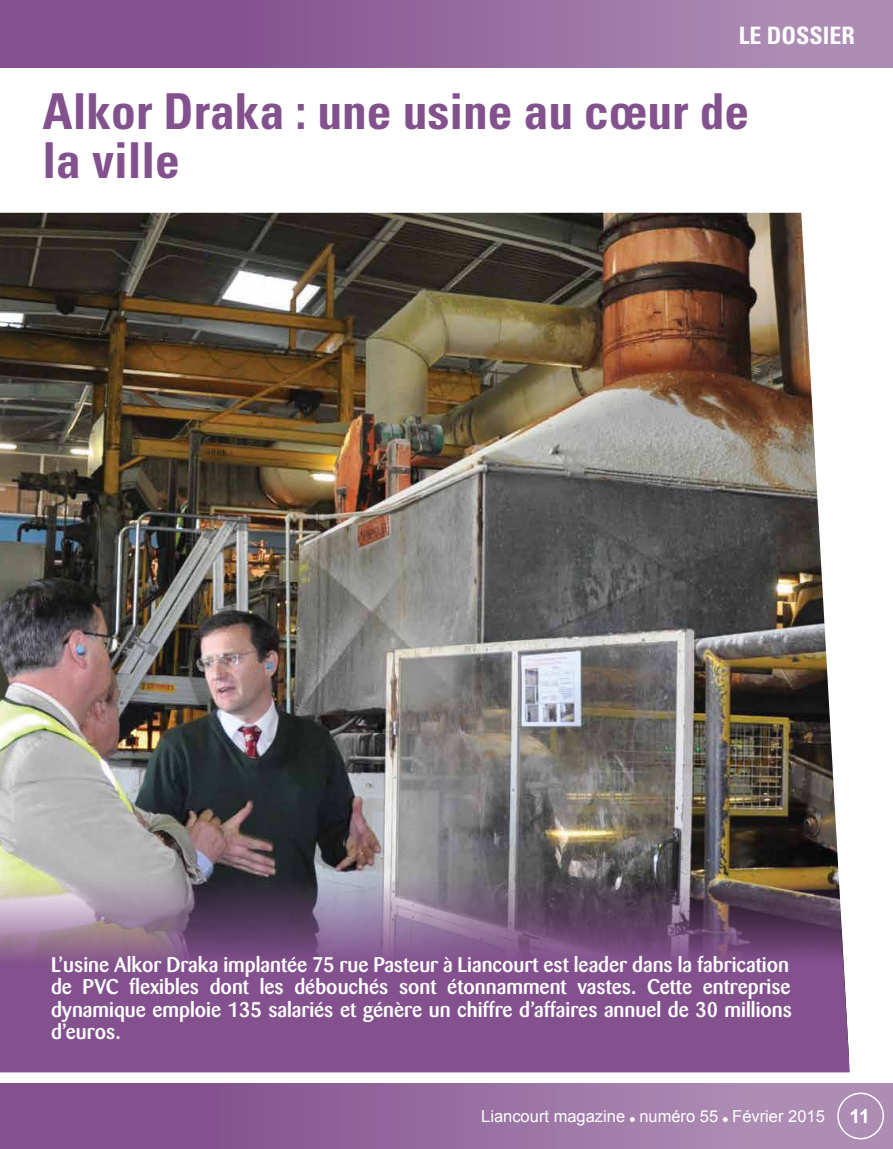
<style>
.page{position:relative;width:893px;height:1149px;background:#fff}
.page>*{position:absolute;margin:0;border:0;box-sizing:border-box;transform-origin:0 0}
.t1{font:700 condensed 49.5px/49.5px "Univers";color:#83518e}
.t2{font:700 condensed 24px "Univers";color:#fff}
.t3{font:500 21px/22.5px "Barmeno";color:#fff}
.t4{font:700 19.5px "Arial";color:#fff}
.t5{font:16.5px "Arial";color:#fff}
</style>
<div class="page">
<div style="left:0;top:1082px;width:893px;height:66px;background:linear-gradient(to right,#7b4687,#b495ba)"></div>
<svg style="left:630px;top:1116px;width:5px;height:5px"></svg>
<svg style="left:723px;top:1116px;width:5px;height:5px"></svg>
<div style="left:837px;top:1092px;width:47px;height:46px;border:2px solid #fff;border-radius:50%"></div>
<img style="left:0;top:213px;width:839px;height:663px">
<div style="left:0;top:0;width:893px;height:67px;background:linear-gradient(to right,#7a4586,#b191b7)"></div>
<svg style="left:0;top:876px;width:850px;height:195px;background:#805a87"></svg>
<p class="t2" style="left:739px;top:20px;width:118px">LE DOSSIER</p>
<h1 class="t1" style="left:43px;top:86px;width:708px">Alkor Draka : une usine au cœur de la ville</h1>
<p class="t3" style="left:51px;top:952px;width:742px">L’usine Alkor Draka implantée 75 rue Pasteur à Liancourt est leader dans la fabrication de PVC flexibles dont les débouchés sont étonnamment vastes. Cette entreprise dynamique emploie 135 salariés et génère un chiffre d’affaires annuel de 30 millions d’euros.</p>
<p class="t5" style="left:481px;top:1104px;width:345px">Liancourt magazine numéro 55 Février 2015</p>
<p class="t4" style="left:849px;top:1102px;width:22px">11</p>
</div>
